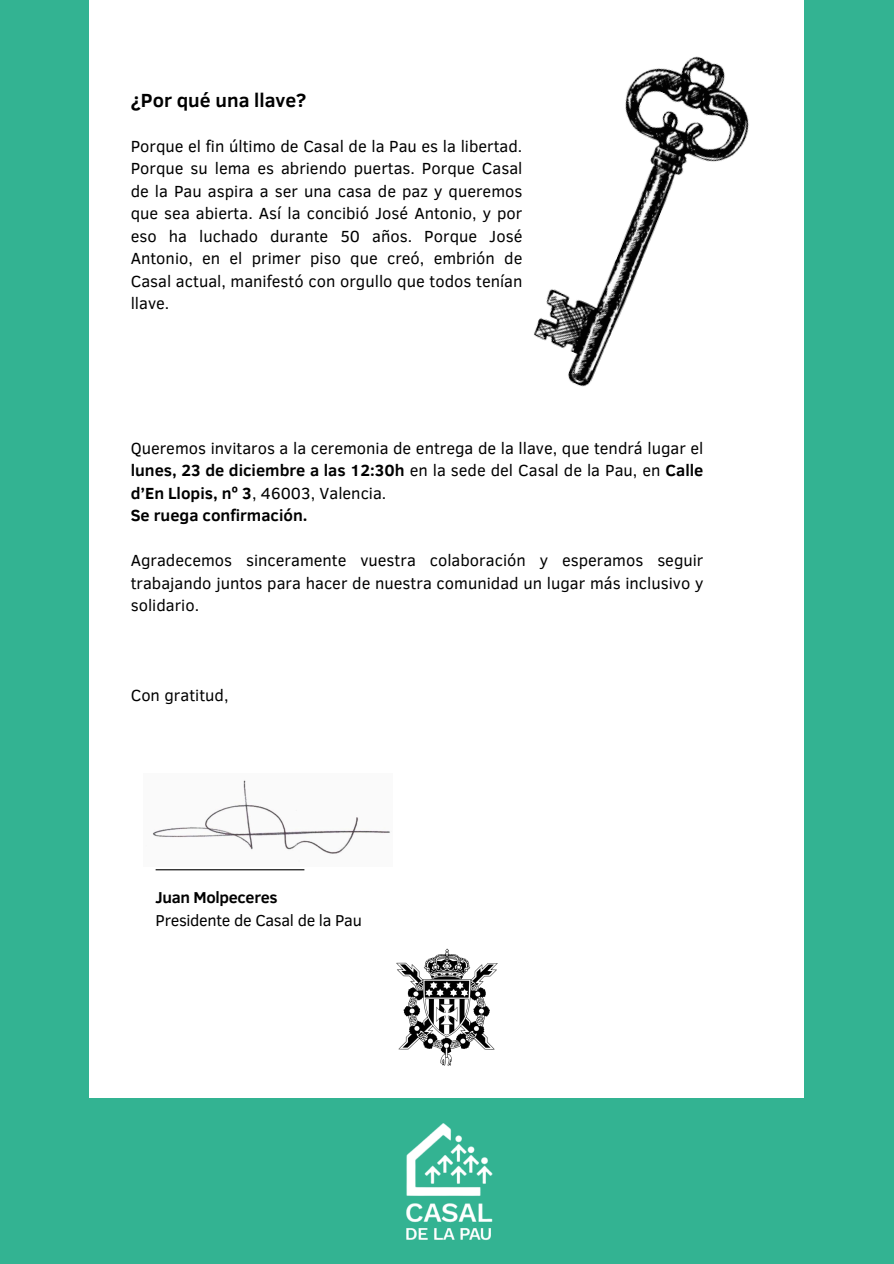
<style>
.page{position:relative;width:894px;height:1264px;background:#fff}
.page>*{position:absolute;margin:0;border:0;box-sizing:border-box;transform-origin:0 0}
.t1{font:700 19.5px "Clear Sans";color:#000}
.t2{font:16.5px/22.5px "Clear Sans";color:#000;text-align:justify}
.t3{font:700 16.5px "Clear Sans";color:#000}
.t4{font:16.2px "Clear Sans";letter-spacing:-.02em;color:#000}
.t5{font:700 16.2px "Clear Sans";letter-spacing:-.02em;color:#000}
.s1{font-weight:700}
</style>
<div class="page">
<div style="left:0;top:0;width:893px;height:1263px;background:#33b392"></div>
<div style="left:89px;top:0;width:715px;height:1097px;background:#fff"></div>
<img style="left:534px;top:56px;width:215px;height:331px">
<hr style="left:156px;top:869px;width:148px;height:1px;background:#000">
<img style="left:406px;top:1123px;width:87px;height:117px">
<img style="left:152px;top:780px;width:238px;height:74px">
<img style="left:396px;top:948px;width:102px;height:118px">
<p class="t1" style="left:131px;top:86px;width:177px">¿Por qué una llave?</p>
<h2 class="t2" style="left:131px;top:134px;width:393px">Porque el fin último de Casal de la Pau es la libertad.<br>Porque su lema es abriendo puertas. Porque Casal de la Pau aspira a ser una casa de paz y queremos que sea abierta. Así la concibió José Antonio, y por eso ha luchado durante 50 años. Porque José Antonio, en el primer piso que creó, embrión de Casal actual, manifestó con orgullo que todos tenían llave.</h2>
<p class="t2" style="left:131px;top:435px;width:574px">Queremos invitaros a la ceremonia de entrega de la llave, que tendrá lugar el <span class="s1">lunes, 23 de diciembre a las 12:30h</span> en la sede del Casal de la Pau, en <span class="s1">Calle d’En Llopis, nº 3</span>, 46003, Valencia.</p>
<p class="t3" style="left:131px;top:503px;width:178px">Se ruega confirmación.</p>
<p class="t2" style="left:131px;top:548px;width:574px">Agradecemos sinceramente vuestra colaboración y esperamos seguir trabajando juntos para hacer de nuestra comunidad un lugar más inclusivo y solidario.</p>
<p class="t2" style="left:131px;top:683px;width:99px">Con gratitud,</p>
<p class="t5" style="left:156px;top:885px;width:123px">Juan Molpeceres</p>
<p class="t4" style="left:156px;top:908px;width:208px">Presidente de Casal de la Pau</p>
</div>
